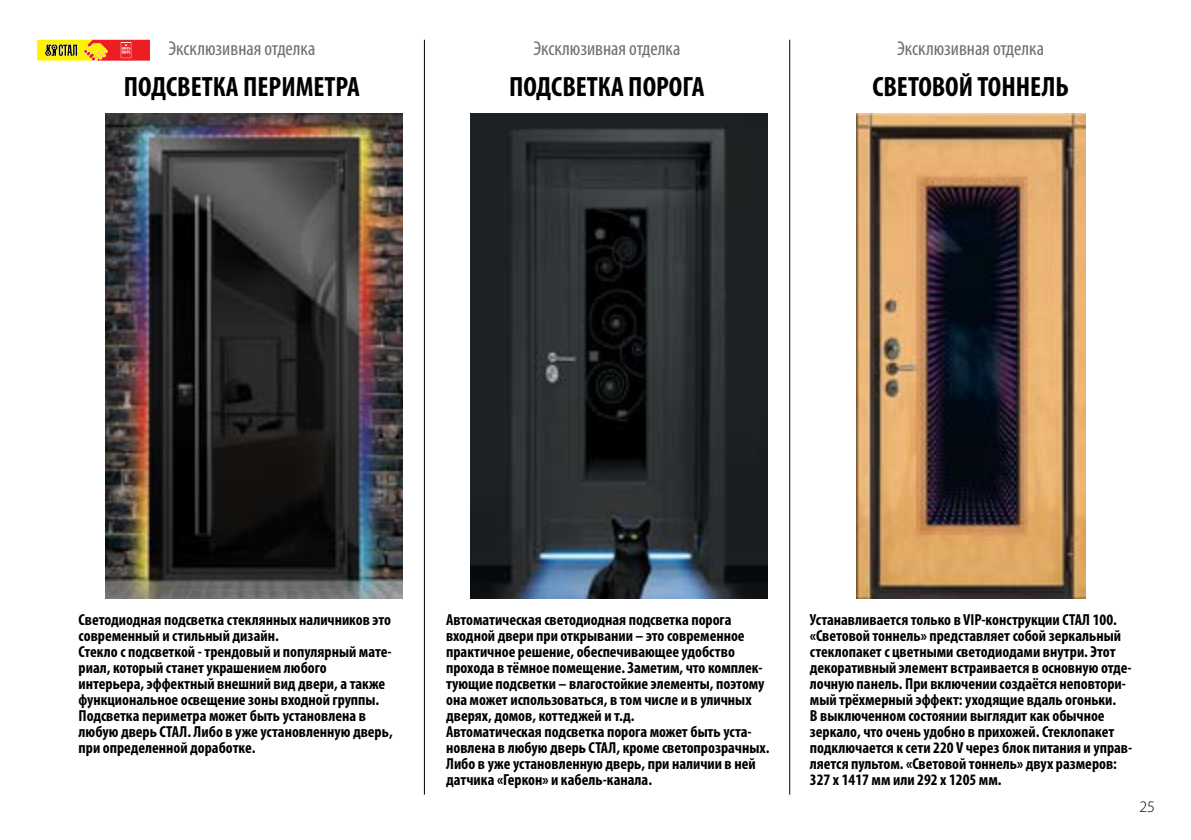
<style>
.page{position:relative;width:1191px;height:840px;background:#fff}
.page>*{position:absolute;margin:0;border:0;box-sizing:border-box;transform-origin:0 0}
.t1{font:700 condensed 28px "Myriad Pro";color:#000}
.t2{font:condensed 20px "Myriad Pro";color:#6d6e71}
.t3{font:700 condensed 16px/16px "Myriad Pro";color:#000}
.t4{font:300 16px "Myriad Pro";color:#000}
</style>
<div class="page">
<hr style="left:789px;top:40px;width:1px;height:754px;background:#000">
<img style="left:470px;top:113px;width:297px;height:485px">
<img style="left:105px;top:113px;width:298px;height:485px">
<img style="left:856px;top:113px;width:229px;height:485px">
<hr style="left:424px;top:40px;width:1px;height:754px;background:#000">
<svg style="left:37px;top:40px;width:113px;height:21px"></svg>
<p class="t2" style="left:168px;top:36px;width:148px">Эксклюзивная отделка</p>
<p class="t2" style="left:533px;top:36px;width:148px">Эксклюзивная отделка</p>
<p class="t2" style="left:897px;top:36px;width:148px">Эксклюзивная отделка</p>
<h1 class="t1" style="left:124px;top:69px;width:238px">ПОДСВЕТКА ПЕРИМЕТРА</h1>
<h1 class="t1" style="left:509px;top:69px;width:197px">ПОДСВЕТКА ПОРОГА</h1>
<h1 class="t1" style="left:872px;top:69px;width:198px">СВЕТОВОЙ ТОННЕЛЬ</h1>
<p class="t3" style="left:79px;top:611px;width:315px">Светодиодная подсветка стеклянных наличников это современный и стильный дизайн.<br>Стекло с подсветкой - трендовый и популярный мате&shy;риал, который станет украшением любого интерьера, эффектный внешний вид двери, а также функциональное освещение зоны входной группы.<br>Подсветка периметра может быть установлена в любую дверь СТАЛ. Либо в уже установленную дверь, при определенной доработке.</p>
<p class="t3" style="left:810px;top:611px;width:324px">Устанавливается только в VIP-конструкции СТАЛ 100. «Световой тоннель» представляет собой зеркальный стеклопакет с цветными светодиодами внутри. Этот декоративный элемент встраивается в основную отде&shy;лочную панель. При включении создаётся неповтори&shy;мый трёхмерный эффект: уходящие вдаль огоньки.<br>В выключенном состоянии выглядит как обычное зеркало, что очень удобно в прихожей. Стеклопакет подключается к сети 220 V через блок питания и управ&shy;ляется пультом. «Световой тоннель» двух размеров:<br>327 х 1417 мм или 292 х 1205 мм.</p>
<p class="t3" style="left:446px;top:611px;width:325px">Автоматическая светодиодная подсветка порога входной двери при открывании – это современное практичное решение, обеспечивающее удобство прохода в тёмное помещение. Заметим, что комплек&shy;тующие подсветки – влагостойкие элементы, поэтому она может использоваться, в том числе и в уличных дверях, домов, коттеджей и т.д.<br>Автоматическая подсветка порога может быть уста&shy;новлена в любую дверь СТАЛ, кроме светопрозрачных.<br>Либо в уже установленную дверь, при наличии в ней датчика «Геркон» и кабель-канала.</p>
<p class="t4" style="left:1139px;top:796px;width:17px">25</p>
</div>
